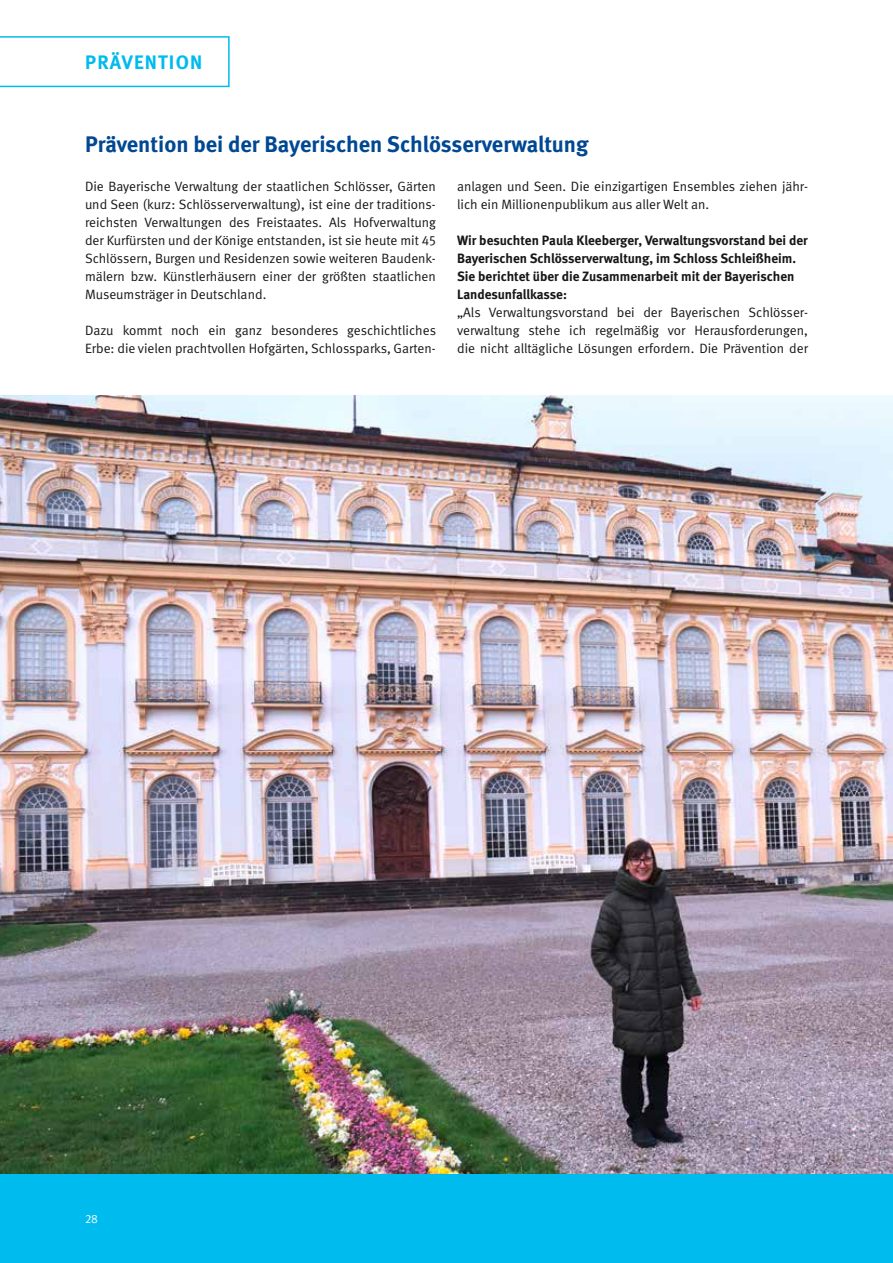
<style>
.page{position:relative;width:893px;height:1263px;background:#fff}
.page>*{position:absolute;margin:0;border:0;box-sizing:border-box;transform-origin:0 0}
.t1{font:700 22.5px "DGUV Meta";color:#004893}
.t2{font:700 19.5px "DGUV Meta";letter-spacing:.06em;color:#0be}
.t3{font:13.5px/18px "DGUV Meta";color:#181716;text-align:justify}
.t4{font:700 13.5px/18px "DGUV Meta";color:#181716}
.t5{font:12px "DGUV Meta";color:#fff}
</style>
<div class="page">
<div style="left:0;top:1174px;width:893px;height:89px;background:#0be"></div>
<svg style="left:0;top:36px;width:230px;height:51px"></svg>
<img style="left:0;top:395px;width:893px;height:779px">
<h2 class="t2" style="left:85px;top:50px;width:119px">PRÄVENTION</h2>
<h1 class="t1" style="left:85px;top:131px;width:505px">Prävention bei der Bayerischen Schlösserverwaltung</h1>
<p class="t3" style="left:85px;top:178px;width:352px">Die Bayerische Verwaltung der staatlichen Schlösser, Gärten und Seen (kurz: Schlösserverwaltung), ist eine der traditions&shy;reichsten Verwaltungen des Freistaates. Als Hofverwaltung der Kurfürsten und der Könige entstanden, ist sie heute mit 45<br>Schlössern, Burgen und Residenzen sowie weiteren Baudenk&shy;mälern bzw. Künstlerhäusern einer der größten staatlichen Museumsträger in Deutschland.</p>
<p class="t3" style="left:85px;top:322px;width:352px">Dazu kommt noch ein ganz besonderes geschichtliches<br>Erbe: die vielen prachtvollen Hofgärten, Schlossparks, Garten-</p>
<p class="t3" style="left:457px;top:178px;width:352px">anlagen und Seen. Die einzigartigen Ensembles ziehen jähr&shy;lich ein Millionenpublikum aus aller Welt an.</p>
<p class="t4" style="left:457px;top:232px;width:352px">Wir besuchten Paula Kleeberger, Verwaltungsvorstand bei der Bayerischen Schlösserverwaltung, im Schloss Schleißheim.<br>Sie berichtet über die Zusammenarbeit mit der Bayerischen Landesunfallkasse:</p>
<p class="t3" style="left:457px;top:304px;width:352px">„Als Verwaltungsvorstand bei der Bayerischen Schlösser&shy;verwaltung stehe ich regelmäßig vor Herausforderungen, die nicht alltägliche Lösungen erfordern. Die Prävention der</p>
<p class="t5" style="left:85px;top:1212px;width:15px">28</p>
</div>
